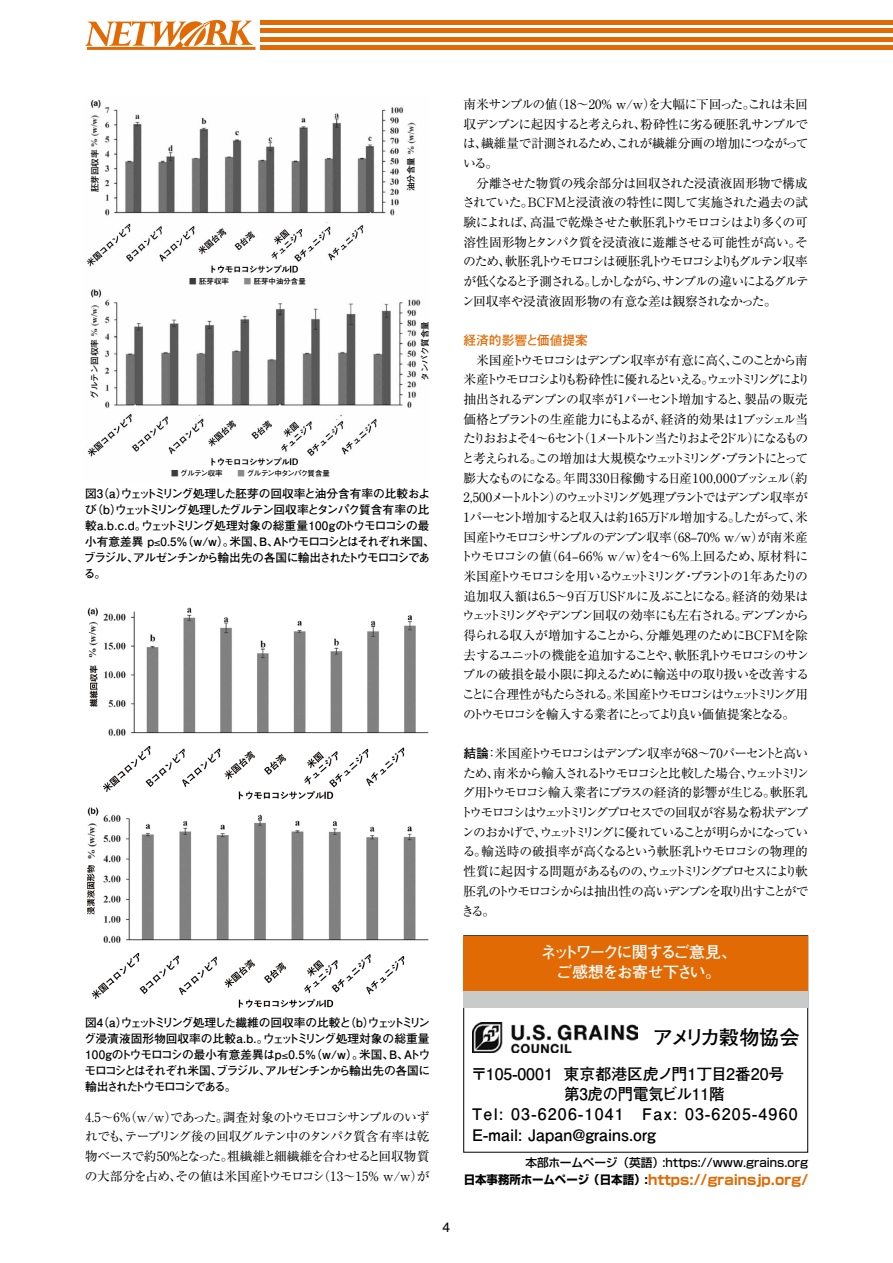
<style>
.page{position:relative;width:893px;height:1263px;background:#fff}
.page>*{position:absolute;margin:0;border:0;box-sizing:border-box;transform-origin:0 0}
.t1{font:700 20.25px "Futo Go B101 Pr 5";letter-spacing:-.075em;color:#000}
.t2{font:700 15.9px/20.2px "Futo Go B101 Pr 5";color:#000}
.t3{font:700 15.9px/20.2px "Futo Go B101 Pr 5";letter-spacing:-.11em;color:#fff;text-align:center}
.t4{font:700 13.8px "Shin Go Pr 5";color:#e16a05}
.t5{font:13.8px "Helvetica";color:#000}
.t6{font:12.75px/19.6px "Ryumin Pr 5";letter-spacing:-.1em;color:#000;text-align:justify}
.t7{font:12.75px/19.6px "Ryumin Pr 5";letter-spacing:-.07em;color:#000}
.t8{font:700 12.75px "Futo Go B101 Pr 5";color:#e16a05}
.t9{font:700 11.7px/15.9px "Futo Go B101 Pr 5";letter-spacing:-.1em;color:#000;text-align:justify}
.t10{font:500 11.7px "Shin Go Pr 5";color:#000}
.t11{font:700 8.55px "Futo Go B101 Pr 5";color:#000}
.t12{font:700 7.5px "Futo Go B101 Pr 5";letter-spacing:-.075em;color:#000}
.t13{font:700 7.5px "Futo Go B101 Pr 5";color:#000}
.s1{color:#3e3a39}
.s2{color:#898989}
.s3{font-family:"Futo Go B101 Pr 5";font-weight:700}
.s4{font-size:11.7px;color:#000}
</style>
<div class="page">
<svg style="left:85px;top:20px;width:171px;height:30px"></svg>
<hr style="left:261px;top:20px;width:632px;height:4px;background:#e16a05">
<hr style="left:261px;top:29px;width:632px;height:4px;background:#e16a05">
<hr style="left:261px;top:37px;width:632px;height:4px;background:#e16a05">
<hr style="left:261px;top:46px;width:632px;height:4px;background:#e16a05">
<div style="left:464px;top:936px;width:344px;height:54px;background:#e16a05"></div>
<div style="left:464px;top:991px;width:344px;height:17px;background:#c9caca"></div>
<img style="left:472px;top:1022px;width:166px;height:30px">
<img style="left:86px;top:607px;width:343px;height:401px">
<img style="left:86px;top:99px;width:335px;height:367px">
<p class="t11" style="left:88px;top:193px;width:44px;rotate:-90deg">胚芽回収率</p>
<p class="t11" style="left:404px;top:192px;width:36px;rotate:-90deg">油分含量</p>
<p class="t11" style="left:88px;top:399px;width:61px;rotate:-90deg">グルテン回収率</p>
<p class="t13" style="left:189px;top:275px;width:118px"><span class="s1">■</span> 胚芽収率　　<span class="s2">■</span> 胚芽中油分含量</p>
<p class="t12" style="left:171px;top:467px;width:160px"><span class="s1">■</span> グルテン収率　　<span class="s2">■</span> グルテン中タンパク質含量</p>
<p class="t11" style="left:419px;top:381px;width:61px;rotate:-90deg">タンパク質含量</p>
<p class="t9" style="left:84px;top:485px;width:353px;text-align:left">図3（a）ウェットミリング処理した胚芽の回収率と油分含有率の比較および（b）ウェットミリング処理したグルテン回収率とタンパク質含有率の比較a.b.c.d。ウェットミリング処理対象の総重量100gのトウモロコシの最小有意差異 p≤0.5%（w/w）。米国、B、Aトウモロコシとはそれぞれ米国、ブラジル、アルゼンチンから輸出先の各国に輸出されたトウモロコシである。</p>
<p class="t7" style="left:462px;top:94px;width:348px">南米サンプルの値（18～20% w/w）を大幅に下回った。これは未回収デンプンに起因すると考えられ、粉砕性に劣る硬胚乳サンプルでは、繊維量で計測されるため、これが繊維分画の増加につながっている。<br>　分離させた物質の残余部分は回収された浸漬液固形物で構成されていた。BCFMと浸漬液の特性に関して実施された過去の試験によれば、高温で乾燥させた軟胚乳トウモロコシはより多くの可溶性固形物とタンパク質を浸漬液に遊離させる可能性が高い。そのため、軟胚乳トウモロコシは硬胚乳トウモロコシよりもグルテン収率が低くなると予測される。しかしながら、サンプルの違いによるグルテン回収率や浸漬液固形物の有意な差は観察されなかった。</p>
<p class="t8" style="left:463px;top:330px;width:126px">経済的影響と価値提案</p>
<p class="t6" style="left:460px;top:349px;width:352px;text-align:left">　米国産トウモロコシはデンプン収率が有意に高く、このことから南米産トウモロコシよりも粉砕性に優れるといえる。ウェットミリングにより抽出されるデンプンの収率が1パーセント増加すると、製品の販売価格とプラントの生産能力にもよるが、経済的効果は1ブッシェル当たりおおよそ4～6セント（1メートルトン当たりおよそ2ドル）になるものと考えられる。この増加は大規模なウェットミリング・プラントにとって膨大なものになる。年間330日稼働する日産100,000ブッシェル（約2,500メートルトン）のウェットミリング処理プラントではデンプン収率が1パーセント増加すると収入は約165万ドル増加する。したがって、米国産トウモロコシサンプルのデンプン収率（68–70% w/w）が南米産トウモロコシの値（64–66% w/w）を4～6%上回るため、原材料に米国産トウモロコシを用いるウェットミリング・プラントの1年あたりの追加収入額は6.5～9百万USドルに及ぶことになる。経済的効果はウェットミリングやデンプン回収の効率にも左右される。デンプンから得られる収入が増加することから、分離処理のためにBCFMを除去するユニットの機能を追加することや、軟胚乳トウモロコシのサンプルの破損を最小限に抑えるために輸送中の取り扱いを改善することに合理性がもたらされる。米国産トウモロコシはウェットミリング用のトウモロコシを輸入する業者にとってより良い価値提案となる。</p>
<p class="t6" style="left:460px;top:743px;width:351px"><span class="s3">結論</span>：米国産トウモロコシはデンプン収率が68～70パーセントと高いため、南米から輸入されるトウモロコシと比較した場合、ウェットミリング用トウモロコシ輸入業者にプラスの経済的影響が生じる。軟胚乳トウモロコシはウェットミリングプロセスでの回収が容易な粉状デンプンのおかげで、ウェットミリングに優れていることが明らかになっている。輸送時の破損率が高くなるという軟胚乳トウモロコシの物理的性質に起因する問題があるものの、ウェットミリングプロセスにより軟胚乳のトウモロコシからは抽出性の高いデンプンを取り出すことができる。</p>
<p class="t3" style="left:541px;top:941px;width:198px">ネットワークに関するご意見、ご感想をお寄せ下さい。</p>
<p class="t9" style="left:84px;top:1014px;width:348px">図4（a）ウェットミリング処理した繊維の回収率の比較と（b）ウェットミリング浸漬液固形物回収率の比較a.b.。ウェットミリング処理対象の総重量100gのトウモロコシの最小有意差異はp≤0.5%（w/w）。米国、B、Aトウモロコシとはそれぞれ米国、ブラジル、アルゼンチンから輸出先の各国に輸出されたトウモロコシである。</p>
<p class="t6" style="left:85px;top:1106px;width:346px">4.5～6%（w/w）であった。調査対象のトウモロコシサンプルのいずれでも、テーブリング後の回収グルテン中のタンパク質含有率は乾物ベースで約50%となった。粗繊維と細繊維を合わせると回収物質の大部分を占め、その値は米国産トウモロコシ（13～15% w/w）が</p>
<p class="t5" style="left:443px;top:1217px;width:9px">4</p>
<h1 class="t1" style="left:653px;top:1021px;width:148px">アメリカ穀物協会</h1>
<p class="t2" style="left:471px;top:1063px;width:328px">〒105-0001 東京都港区虎ノ門1丁目2番20号　　　　　　第3虎の門電気ビル11階<br>Tel: 03-6206-1041　Fax: 03-6205-4960<br>E-mail: Japan@grains.org</p>
<p class="t10" style="left:525px;top:1153px;width:284px">本部ホームページ（英語）:https://www.grains.org</p>
<p class="t4" style="left:464px;top:1168px;width:346px"><span class="s4">日本事務所ホームページ（日本語）:</span>https://grainsjp.org/</p>
</div>
